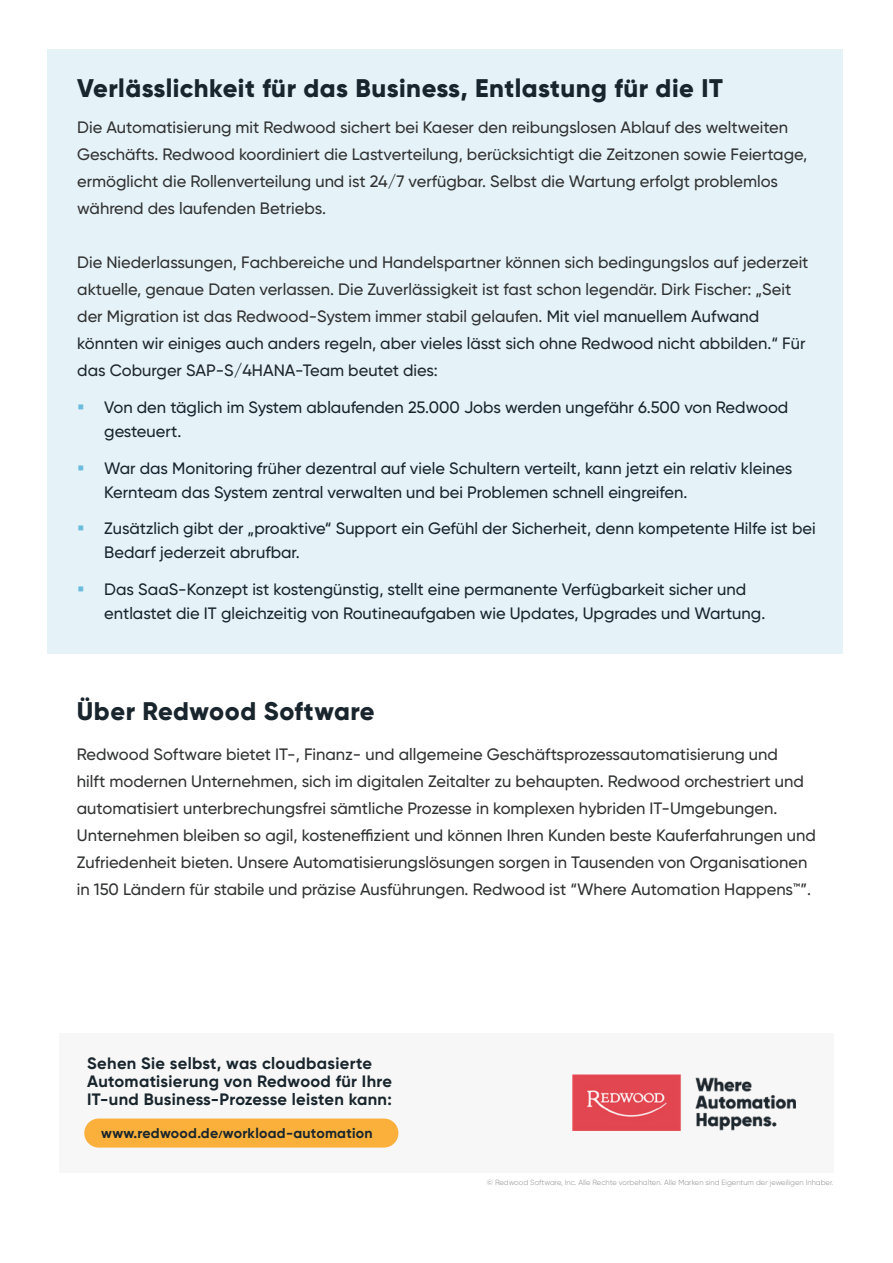
<style>
.page{position:relative;width:893px;height:1263px;background:#fff}
.page>*{position:absolute;margin:0;border:0;box-sizing:border-box;transform-origin:0 0}
.Sub_Header{font:800 25.5px "Gilroy";letter-spacing:.02em;color:#19252c}
.Body{font:500 16.5px/27px "Gilroy";color:#313232}
.t1{font:500 16.5px/24px "Gilroy";color:#19252c}
.Sub_Header-2{font:700 16.5px/18px "Gilroy";letter-spacing:.02em;color:#19252c}
.Sub_Header-3{font:700 14.1px "Gilroy";letter-spacing:.02em;color:#19252c}
.Body-2{font:300 7.5px "Gilroy";color:#8a8a8a}
.s1{color:#1f262e}
.s2{font-family:"Open Sans";font-size:9.9px}
</style>
<div class="page">
<div style="left:48px;top:49px;width:795px;height:604px;background:#e5f3f9"></div>
<div style="left:60px;top:1033px;width:773px;height:139px;background:#f7f7f7"></div>
<img style="left:572px;top:1074px;width:224px;height:56px">
<div style="left:84px;top:1118px;width:314px;height:29px;background:#fbb03b;border-radius:14px"></div>
<p class="Sub_Header" style="left:77px;top:72px;width:647px">Verlässlichkeit für das Business, Entlastung für die IT</p>
<p class="Body" style="left:77px;top:114px;width:732px">Die Automatisierung mit Redwood sichert bei Kaeser den reibungslosen Ablauf des weltweiten Geschäfts. Redwood koordiniert die Lastverteilung, berücksichtigt die Zeitzonen sowie Feiertage, ermöglicht die Rollenverteilung und ist 24/7 verfügbar. Selbst die Wartung erfolgt problemlos während des laufenden Betriebs.</p>
<p class="Body" style="left:77px;top:249px;width:733px">Die Niederlassungen, Fachbereiche und Handelspartner können sich bedingungslos auf jederzeit aktuelle, genaue Daten verlassen. Die Zuverlässigkeit ist fast schon legendär. Dirk Fischer: „Seit der Migration ist das Redwood-System immer stabil gelaufen. <span class="s1">Mit viel manuellem Aufwand könnten wir einiges auch anders regeln, aber vieles lässt sich ohne Redwood nicht abbilden.“ Für das Coburger SAP-S/4HANA-Team beutet dies:</span></p>
<p class="t1" style="left:104px;top:395px;width:686px">Von den täglich im System ablaufenden 25.000 Jobs werden ungefähr 6.500 von Redwood gesteuert.</p>
<p class="t1" style="left:104px;top:456px;width:690px">War das Monitoring früher dezentral auf viele Schultern verteilt, kann jetzt ein relativ kleines<br>Kernteam das System zentral verwalten und bei Problemen schnell eingreifen.</p>
<p class="t1" style="left:104px;top:516px;width:713px">Zusätzlich gibt der „proaktive“ Support ein Gefühl der Sicherheit, denn kompetente Hilfe ist bei<br>Bedarf jederzeit abrufbar.</p>
<p class="t1" style="left:104px;top:577px;width:663px">Das SaaS-Konzept ist kostengünstig, stellt eine permanente Verfügbarkeit sicher und entlastet die IT gleichzeitig von Routineaufgaben wie Updates, Upgrades und Wartung.</p>
<p class="Sub_Header" style="left:77px;top:695px;width:299px">Über Redwood Software</p>
<p class="Body" style="left:77px;top:741px;width:741px">Redwood Software bietet IT-, Finanz- und allgemeine Geschäftsprozessautomatisierung und<br>hilft modernen Unternehmen, sich im digitalen Zeitalter zu behaupten. Redwood orchestriert und automatisiert unterbrechungsfrei sämtliche Prozesse in komplexen hybriden IT-Umgebungen.<br>Unternehmen bleiben so agil, kosteneffizient und können Ihren Kunden beste Kauferfahrungen und Zufriedenheit bieten. Unsere Automatisierungslösungen sorgen in Tausenden von Organisationen in 150 Ländern für stabile und präzise Ausführungen. Redwood ist “Where Automation Happens™”.</p>
<p class="Sub_Header-2" style="left:87px;top:1054px;width:306px">Sehen Sie selbst, was cloudbasierte<br>Automatisierung von Redwood für Ihre<br>IT-und Business-Prozesse leisten kann:</p>
<p class="Sub_Header-3" style="left:101px;top:1124px;width:273px">www.redwood.de<span class="s2">/</span>workload-automation</p>
<p class="Body-2" style="left:487px;top:1178px;width:348px">© Redwood Software, Inc. Alle Rechte vorbehalten. Alle Marken sind Eigentum der jeweiligen Inhaber.</p>
</div>
